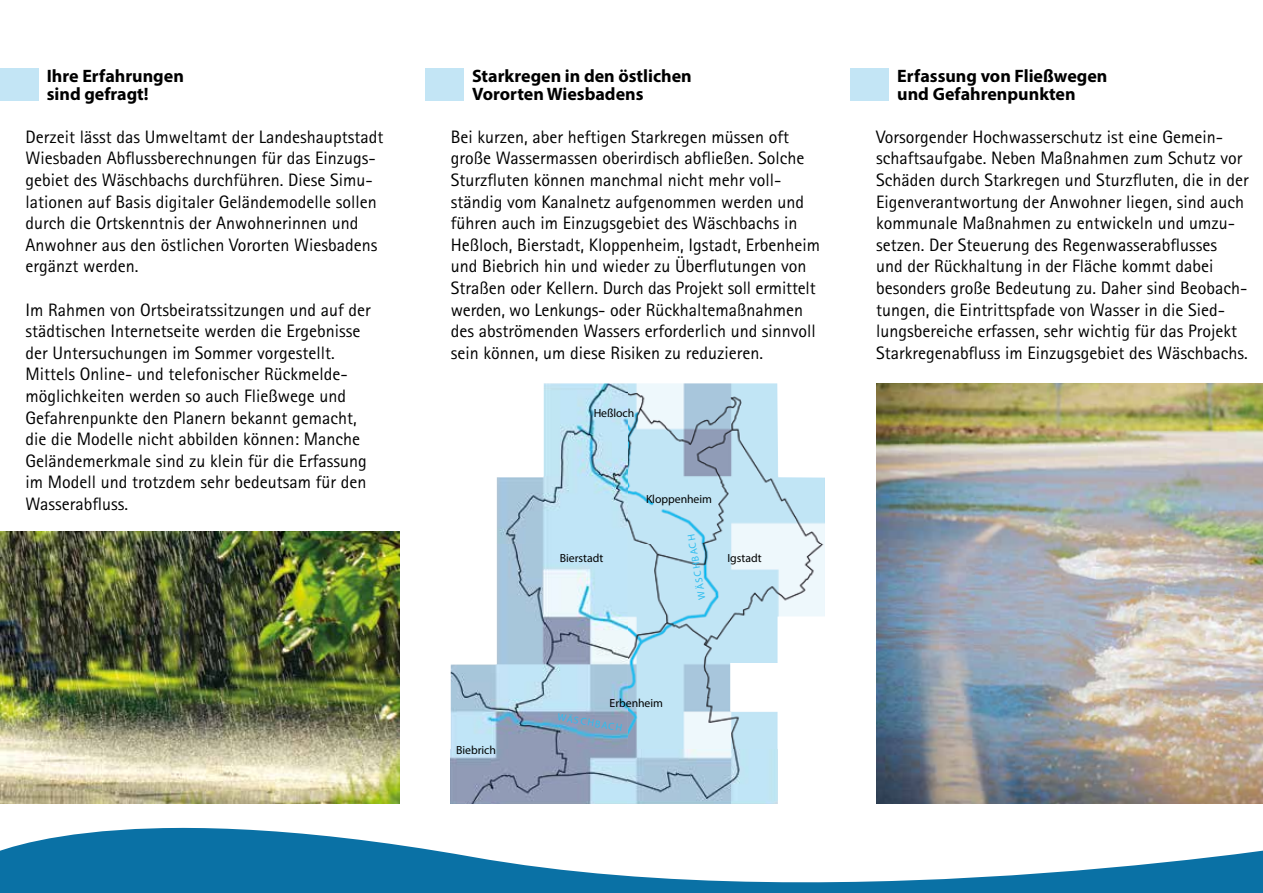
<style>
.page{position:relative;width:1263px;height:893px;background:#fff}
.page>*{position:absolute;margin:0;border:0;box-sizing:border-box;transform-origin:0 0}
.t1{font:18px/21.6px "Rotis Sans Serif";color:#000}
.t2{font:700 18px/18px "Myriad Pro";color:#000}
.t3{font:11.85px "Myriad Pro";letter-spacing:-.005em;color:#010202}
.t4{font:10.05px "Myriad Pro";color:#2cbdef}
</style>
<div class="page">
<img style="left:876px;top:383px;width:387px;height:408px">
<img style="left:0;top:531px;width:400px;height:260px">
<img style="left:497px;top:383px;width:328px;height:161px">
<img style="left:451px;top:544px;width:374px;height:206px">
<img style="left:451px;top:750px;width:326px;height:41px">
<div style="left:0;top:68px;width:38px;height:32px;background:#c3e5f5"></div>
<div style="left:425px;top:68px;width:38px;height:32px;background:#c3e5f5"></div>
<div style="left:850px;top:68px;width:39px;height:32px;background:#c3e5f5"></div>
<svg style="left:0;top:791px;width:1263px;height:102px"></svg>
<p class="t2" style="left:47px;top:66px;width:139px">Ihre Erfahrungen sind gefragt!</p>
<p class="t1" style="left:26px;top:126px;width:359px">Derzeit lässt das Umweltamt der Landeshauptstadt Wiesbaden Abflussberechnungen für das Einzugs&shy;gebiet des Wäschbachs durchführen. Diese Simu&shy;lationen auf Basis digitaler Geländemodelle sollen durch die Ortskenntnis der Anwohnerinnen und Anwohner aus den östlichen Vororten Wiesbadens ergänzt werden.</p>
<p class="t1" style="left:26px;top:299px;width:347px">Im Rahmen von Ortsbeiratssitzungen und auf der städtischen Internetseite werden die Ergebnisse der Untersuchungen im Sommer vorgestellt.<br>Mittels Online- und telefonischer Rückmelde&shy;möglichkeiten werden so auch Fließwege und Gefahrenpunkte den Planern bekannt gemacht, die die Modelle nicht abbilden können: Manche Geländemerkmale sind zu klein für die Erfassung im Modell und trotzdem sehr bedeutsam für den Wasserabfluss.</p>
<p class="t2" style="left:472px;top:66px;width:221px">Starkregen in den östlichen<br>Vororten Wiesbadens</p>
<p class="t1" style="left:451px;top:126px;width:371px">Bei kurzen, aber heftigen Starkregen müssen oft große Wassermassen oberirdisch abfließen. Solche Sturzfluten können manchmal nicht mehr voll&shy;ständig vom Kanalnetz aufgenommen werden und führen auch im Einzugsgebiet des Wäschbachs in Heßloch, Bierstadt, Kloppenheim, Igstadt, Erbenheim und Biebrich hin und wieder zu Überflutungen von Straßen oder Kellern. Durch das Projekt soll ermittelt werden, wo Lenkungs- oder Rückhaltemaßnahmen des abströmenden Wassers erforderlich und sinnvoll sein können, um diese Risiken zu reduzieren.</p>
<p class="t3" style="left:456px;top:743px;width:41px">Biebrich</p>
<p class="t3" style="left:594px;top:405px;width:42px">Heßloch</p>
<p class="t3" style="left:560px;top:550px;width:45px">Bierstadt</p>
<p class="t3" style="left:646px;top:492px;width:68px">Kloppenheim</p>
<p class="t4" style="left:696px;top:600px;width:67px;rotate:-100deg">WÄSCHBACH</p>
<p class="t3" style="left:727px;top:551px;width:36px">Igstadt</p>
<p class="t3" style="left:610px;top:696px;width:55px">Erbenheim</p>
<p class="t4" style="left:559px;top:711px;width:67px;rotate:10deg">WÄSCHBACH</p>
<p class="t2" style="left:897px;top:66px;width:212px">Erfassung von Fließwegen und Gefahrenpunkten</p>
<p class="t1" style="left:876px;top:126px;width:374px">Vorsorgender Hochwasserschutz ist eine Gemein&shy;schaftsaufgabe. Neben Maßnahmen zum Schutz vor Schäden durch Starkregen und Sturzfluten, die in der Eigenverantwortung der Anwohner liegen, sind auch kommunale Maßnahmen zu entwickeln und umzu&shy;setzen. Der Steuerung des Regenwasserabflusses<br>und der Rückhaltung in der Fläche kommt dabei besonders große Bedeutung zu. Daher sind Beobach&shy;tungen, die Eintrittspfade von Wasser in die Sied&shy;lungsbereiche erfassen, sehr wichtig für das Projekt Starkregenabfluss im Einzugsgebiet des Wäschbachs.</p>
</div>
